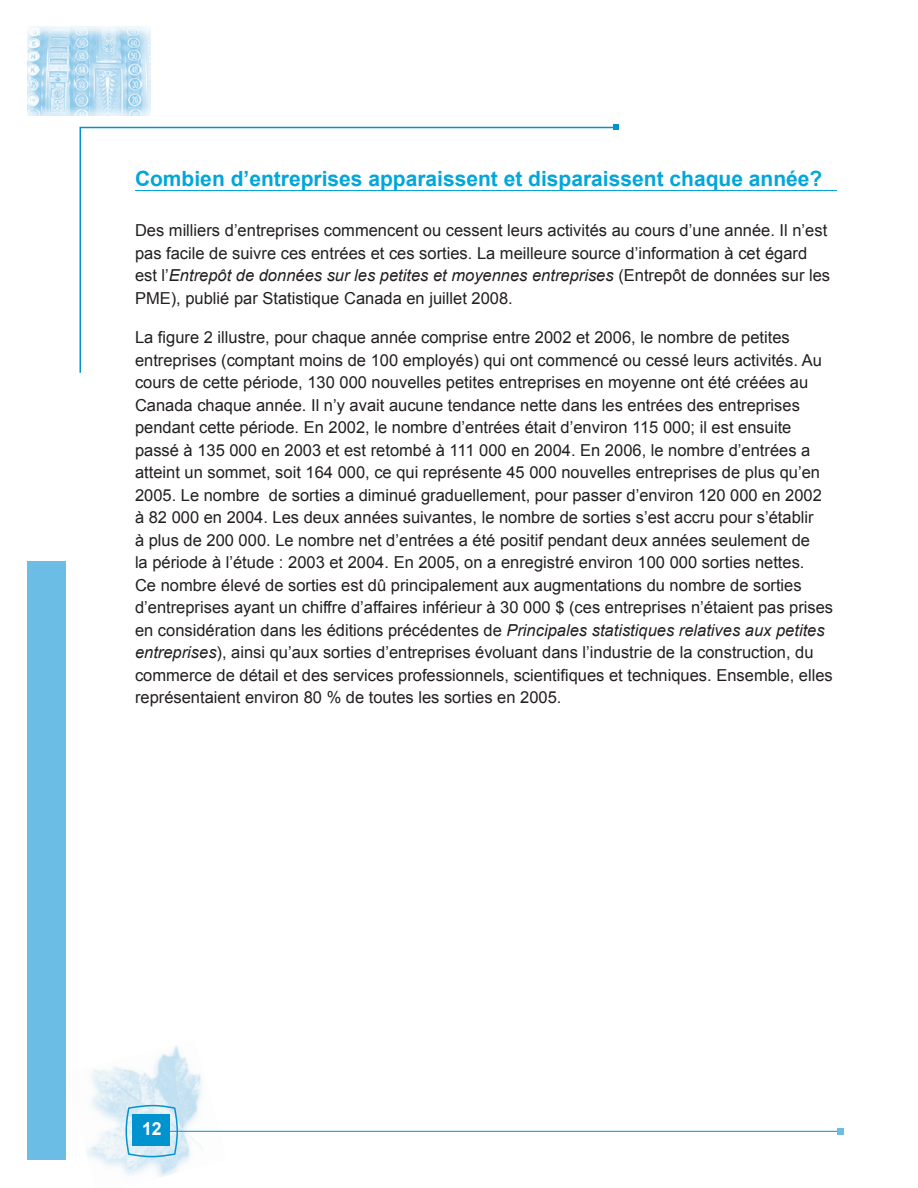
<style>
.page{position:relative;width:918px;height:1188px;background:#fff}
.page>*{position:absolute;margin:0;border:0;box-sizing:border-box;transform-origin:0 0}
.t1{font:700 21px "Arial";color:#02a6da}
.t2{font:700 18px "Arial";color:#fff}
.t3{font:16.5px/22.5px "Arial";color:#231f20}
.s1{font-style:italic}
</style>
<div class="page">
<img style="left:86px;top:1046px;width:141px;height:131px">
<hr style="left:135px;top:1131px;width:702px;height:1px;background:#0093d0">
<div style="left:28px;top:561px;width:38px;height:599px;background:#6bbde5"></div>
<svg style="left:79px;top:126px;width:535px;height:247px"></svg>
<svg style="left:614px;top:124px;width:5px;height:6px"></svg>
<img style="left:27px;top:27px;width:124px;height:89px">
<hr style="left:135px;top:190px;width:702px;height:1px;background:#02a6da">
<div style="left:837px;top:1128px;width:7px;height:7px;background:#6bbde5"></div>
<svg style="left:125px;top:1104px;width:54px;height:54px;background:#6abee2"></svg>
<p class="t1" style="left:135px;top:164px;width:689px">Combien d’entreprises apparaissent et disparaissent chaque année?</p>
<p class="t3" style="left:135px;top:219px;width:697px">Des milliers d’entreprises commencent ou cessent leurs activités au cours d’une année. Il n’est pas facile de suivre ces entrées et ces sorties. La meilleure source d’information à cet égard est l’<span class="s1">Entrepôt de données sur les petites et moyennes entreprises</span> (Entrepôt de données sur les PME), publié par Statistique Canada en juillet 2008.</p>
<p class="t3" style="left:135px;top:326px;width:700px">La figure 2 illustre, pour chaque année comprise entre 2002 et 2006, le nombre de petites entreprises (comptant moins de 100 employés) qui ont commencé ou cessé leurs activités. Au cours de cette période, 130 000 nouvelles petites entreprises en moyenne ont été créées au Canada chaque année. Il n’y avait aucune tendance nette dans les entrées des entreprises pendant cette période. En 2002, le nombre d’entrées était d’environ 115 000; il est ensuite passé à 135 000 en 2003 et est retombé à 111 000 en 2004. En 2006, le nombre d’entrées a atteint un sommet, soit 164 000, ce qui représente 45 000 nouvelles entreprises de plus qu’en 2005. Le nombre de sorties a diminué graduellement, pour passer d’environ 120 000 en 2002 à 82 000 en 2004. Les deux années suivantes, le nombre de sorties s’est accru pour s’établir<br>à plus de 200 000. Le nombre net d’entrées a été positif pendant deux années seulement de<br>la période à l’étude : 2003 et 2004. En 2005, on a enregistré environ 100 000 sorties nettes.<br>Ce nombre élevé de sorties est dû principalement aux augmentations du nombre de sorties d’entreprises ayant un chiffre d’affaires inférieur à 30 000 $ (ces entreprises n’étaient pas prises en considération dans les éditions précédentes de <span class="s1">Principales statistiques relatives aux petites entreprises</span>), ainsi qu’aux sorties d’entreprises évoluant dans l’industrie de la construction, du commerce de détail et des services professionnels, scientifiques et techniques. Ensemble, elles représentaient environ 80 % de toutes les sorties en 2005.</p>
<p class="t2" style="left:142px;top:1117px;width:21px">12</p>
</div>
